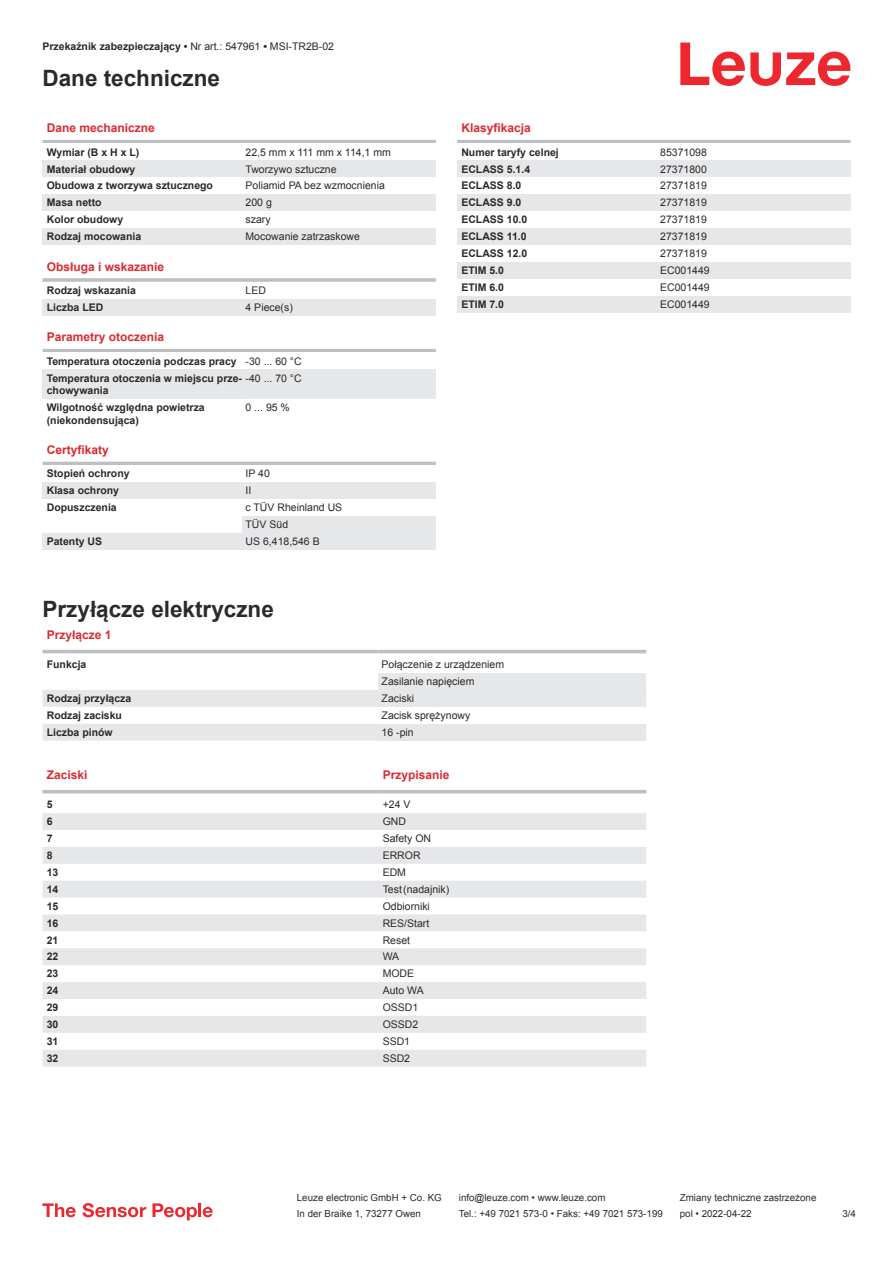
<style>
.page{position:relative;width:893px;height:1263px;background:#fff}
.page>*{position:absolute;margin:0;border:0;box-sizing:border-box;transform-origin:0 0}
.t1{font:700 22.5px "Arial";color:#2b292a}
.t2{font:700 12px "Arial";color:#db2a30}
.t3{font:700 10.5px/17px "Arial";color:#2b292a}
.t4{font:10.5px/17px "Arial";color:#2b292a}
.t5{font:9.75px "Arial";color:#2b292a}
.s1{font-weight:400}
</style>
<div class="page">
<svg style="left:680px;top:43px;width:170px;height:43px"></svg>
<div style="left:242px;top:386px;width:194px;height:13px;background:#e6e7e9"></div>
<hr style="left:43px;top:140px;width:393px;height:3px;background:#bdbfc1">
<div style="left:43px;top:160px;width:199px;height:17px;background:#e6e7e9"></div>
<div style="left:242px;top:160px;width:194px;height:17px;background:#e6e7e9"></div>
<div style="left:43px;top:194px;width:199px;height:17px;background:#e6e7e9"></div>
<div style="left:242px;top:194px;width:194px;height:17px;background:#e6e7e9"></div>
<div style="left:43px;top:228px;width:199px;height:17px;background:#e6e7e9"></div>
<div style="left:242px;top:228px;width:194px;height:17px;background:#e6e7e9"></div>
<hr style="left:43px;top:278px;width:393px;height:4px;background:#c7c9ca">
<div style="left:43px;top:299px;width:199px;height:17px;background:#e6e7e9"></div>
<div style="left:242px;top:299px;width:194px;height:17px;background:#e6e7e9"></div>
<hr style="left:43px;top:349px;width:393px;height:3px;background:#bdbfc1">
<div style="left:43px;top:369px;width:199px;height:30px;background:#e6e7e9"></div>
<div style="left:242px;top:369px;width:194px;height:17px;background:#e6e7e9"></div>
<hr style="left:43px;top:462px;width:393px;height:3px;background:#bdbfc1">
<div style="left:43px;top:482px;width:199px;height:17px;background:#e6e7e9"></div>
<div style="left:242px;top:482px;width:194px;height:17px;background:#e6e7e9"></div>
<div style="left:242px;top:516px;width:194px;height:17px;background:#e6e7e9"></div>
<div style="left:43px;top:533px;width:199px;height:17px;background:#e6e7e9"></div>
<div style="left:242px;top:533px;width:194px;height:17px;background:#e6e7e9"></div>
<svg style="left:43px;top:649px;width:603px;height:5px"></svg>
<svg style="left:43px;top:690px;width:335px;height:51px"></svg>
<hr style="left:43px;top:650px;width:335px;height:3px;background:#bdbfc1">
<hr style="left:378px;top:650px;width:268px;height:3px;background:#bdbfc1">
<div style="left:378px;top:673px;width:268px;height:17px;background:#e6e7e9"></div>
<div style="left:378px;top:690px;width:268px;height:17px;background:#e6e7e9"></div>
<div style="left:378px;top:724px;width:268px;height:17px;background:#e6e7e9"></div>
<svg style="left:43px;top:813px;width:603px;height:253px;fill:#e6e7e9"></svg>
<hr style="left:43px;top:790px;width:335px;height:3px;background:#bdbfc1">
<hr style="left:378px;top:790px;width:268px;height:3px;background:#bdbfc1">
<svg style="left:457px;top:312px;width:393px;height:1px"></svg>
<hr style="left:457px;top:140px;width:393px;height:3px;background:#bdbfc1">
<div style="left:457px;top:160px;width:200px;height:17px;background:#e6e7e9"></div>
<div style="left:657px;top:160px;width:193px;height:17px;background:#e6e7e9"></div>
<div style="left:457px;top:194px;width:200px;height:17px;background:#e6e7e9"></div>
<div style="left:657px;top:194px;width:193px;height:17px;background:#e6e7e9"></div>
<div style="left:457px;top:228px;width:200px;height:17px;background:#e6e7e9"></div>
<div style="left:657px;top:228px;width:193px;height:17px;background:#e6e7e9"></div>
<div style="left:457px;top:262px;width:200px;height:17px;background:#e6e7e9"></div>
<div style="left:657px;top:262px;width:193px;height:17px;background:#e6e7e9"></div>
<div style="left:457px;top:296px;width:200px;height:16px;background:#e6e7e9"></div>
<div style="left:657px;top:296px;width:193px;height:16px;background:#e6e7e9"></div>
<svg style="left:43px;top:1203px;width:33px;height:14px"></svg>
<svg style="left:83px;top:1203px;width:63px;height:14px"></svg>
<svg style="left:153px;top:1203px;width:44px;height:17px"></svg>
<hr style="left:198px;top:1203px;width:3px;height:14px;background:#ed272d">
<svg style="left:203px;top:1207px;width:10px;height:10px"></svg>
<p class="t3" style="left:43px;top:38px;width:293px">Przekaźnik zabezpieczający • <span class="s1">Nr art.: 547961</span> • <span class="s1">MSI-TR2B-02</span></p>
<h1 class="t1" style="left:43px;top:70px;width:179px">Dane techniczne</h1>
<p class="t2" style="left:47px;top:120px;width:110px">Dane mechaniczne</p>
<p class="t3" style="left:47px;top:144px;width:94px">Wymiar (B x H x L)</p>
<p class="t4" style="left:246px;top:143px;width:147px">22,5 mm x 111 mm x 114,1 mm</p>
<p class="t3" style="left:47px;top:160px;width:90px">Materiał obudowy</p>
<p class="t4" style="left:246px;top:160px;width:93px">Tworzywo sztuczne</p>
<p class="t3" style="left:47px;top:177px;width:168px">Obudowa z tworzywa sztucznego</p>
<p class="t4" style="left:246px;top:177px;width:141px">Poliamid PA bez wzmocnienia</p>
<p class="t3" style="left:47px;top:194px;width:56px">Masa netto</p>
<p class="t4" style="left:246px;top:194px;width:28px">200 g</p>
<p class="t3" style="left:47px;top:211px;width:78px">Kolor obudowy</p>
<p class="t4" style="left:246px;top:212px;width:27px">szary</p>
<p class="t3" style="left:47px;top:228px;width:96px">Rodzaj mocowania</p>
<p class="t4" style="left:246px;top:228px;width:116px">Mocowanie zatrzaskowe</p>
<p class="t2" style="left:47px;top:258px;width:119px">Obsługa i wskazanie</p>
<p class="t3" style="left:47px;top:282px;width:91px">Rodzaj wskazania</p>
<p class="t4" style="left:246px;top:282px;width:22px">LED</p>
<p class="t3" style="left:47px;top:299px;width:58px">Liczba LED</p>
<p class="t4" style="left:246px;top:299px;width:49px">4 Piece(s)</p>
<p class="t2" style="left:47px;top:329px;width:119px">Parametry otoczenia</p>
<p class="t3" style="left:47px;top:353px;width:256px">Temperatura otoczenia podczas pracy <span class="s1">-30 ... 60 °C<br></span>Temperatura otoczenia w miejscu prze- <span class="s1">-40 ... 70 °C</span></p>
<p class="t3" style="left:47px;top:382px;width:160px">chowywania<br>Wilgotność względna powietrza</p>
<p class="t3" style="left:47px;top:412px;width:94px">(niekondensująca)</p>
<p class="t4" style="left:246px;top:399px;width:46px">0 ... 95 %</p>
<p class="t2" style="left:47px;top:441px;width:64px">Certyfikaty</p>
<p class="t3" style="left:47px;top:465px;width:84px">Stopień ochrony</p>
<p class="t4" style="left:246px;top:466px;width:26px">IP 40</p>
<p class="t3" style="left:47px;top:482px;width:74px">Klasa ochrony</p>
<p class="t4" style="left:246px;top:483px;width:7px">II</p>
<p class="t3" style="left:47px;top:499px;width:72px">Dopuszczenia</p>
<p class="t4" style="left:246px;top:499px;width:98px">c TÜV Rheinland US<br>TÜV Süd</p>
<p class="t3" style="left:47px;top:533px;width:57px">Patenty US</p>
<p class="t4" style="left:246px;top:533px;width:76px">US 6,418,546 B</p>
<p class="t2" style="left:461px;top:120px;width:71px">Klasyfikacja</p>
<p class="t3" style="left:461px;top:144px;width:99px">Numer taryfy celnej</p>
<p class="t4" style="left:660px;top:143px;width:48px">85371098</p>
<p class="t3" style="left:461px;top:160px;width:70px">ECLASS 5.1.4</p>
<p class="t4" style="left:660px;top:160px;width:48px">27371800</p>
<p class="t3" style="left:461px;top:177px;width:62px">ECLASS 8.0</p>
<p class="t4" style="left:660px;top:177px;width:48px">27371819</p>
<p class="t3" style="left:461px;top:194px;width:62px">ECLASS 9.0</p>
<p class="t4" style="left:660px;top:194px;width:48px">27371819</p>
<p class="t3" style="left:461px;top:211px;width:67px">ECLASS 10.0</p>
<p class="t4" style="left:660px;top:211px;width:48px">27371819</p>
<p class="t3" style="left:461px;top:228px;width:67px">ECLASS 11.0</p>
<p class="t4" style="left:660px;top:228px;width:48px">27371819</p>
<p class="t3" style="left:461px;top:245px;width:67px">ECLASS 12.0</p>
<p class="t4" style="left:660px;top:245px;width:48px">27371819</p>
<p class="t3" style="left:461px;top:262px;width:44px">ETIM 5.0</p>
<p class="t4" style="left:660px;top:262px;width:51px">EC001449</p>
<p class="t3" style="left:461px;top:279px;width:44px">ETIM 6.0</p>
<p class="t4" style="left:660px;top:279px;width:51px">EC001449</p>
<p class="t3" style="left:461px;top:296px;width:44px">ETIM 7.0</p>
<p class="t4" style="left:660px;top:296px;width:51px">EC001449</p>
<h1 class="t1" style="left:43px;top:593px;width:233px">Przyłącze elektryczne</h1>
<p class="t2" style="left:47px;top:626px;width:66px">Przyłącze 1</p>
<p class="t3" style="left:47px;top:656px;width:41px">Funkcja</p>
<p class="t4" style="left:382px;top:656px;width:124px">Połączenie z urządzeniem<br>Zasilanie napięciem</p>
<p class="t3" style="left:47px;top:690px;width:86px">Rodzaj przyłącza</p>
<p class="t4" style="left:382px;top:690px;width:34px">Zaciski</p>
<p class="t3" style="left:47px;top:707px;width:77px">Rodzaj zacisku</p>
<p class="t4" style="left:382px;top:707px;width:90px">Zacisk sprężynowy</p>
<p class="t3" style="left:47px;top:724px;width:67px">Liczba pinów</p>
<p class="t4" style="left:382px;top:725px;width:34px">16 -pin</p>
<p class="t2" style="left:47px;top:766px;width:42px">Zaciski</p>
<p class="t2" style="left:383px;top:766px;width:68px">Przypisanie</p>
<p class="t3" style="left:47px;top:796px;width:7px">5</p>
<p class="t4" style="left:383px;top:796px;width:29px">+24 V</p>
<p class="t3" style="left:47px;top:814px;width:7px">6</p>
<p class="t4" style="left:383px;top:813px;width:25px">GND</p>
<p class="t3" style="left:47px;top:831px;width:7px">7</p>
<p class="t4" style="left:383px;top:831px;width:50px">Safety ON</p>
<p class="t3" style="left:47px;top:848px;width:7px">8</p>
<p class="t4" style="left:383px;top:847px;width:39px">ERROR</p>
<p class="t3" style="left:47px;top:864px;width:13px">13</p>
<p class="t4" style="left:383px;top:864px;width:25px">EDM</p>
<p class="t3" style="left:47px;top:881px;width:13px">14</p>
<p class="t4" style="left:383px;top:881px;width:68px">Test (nadajnik)</p>
<p class="t3" style="left:47px;top:898px;width:13px">15</p>
<p class="t4" style="left:383px;top:897px;width:49px">Odbiorniki</p>
<p class="t3" style="left:47px;top:915px;width:13px">16</p>
<p class="t4" style="left:383px;top:914px;width:48px">RES/Start</p>
<p class="t3" style="left:47px;top:931px;width:13px">21</p>
<p class="t4" style="left:383px;top:932px;width:29px">Reset</p>
<p class="t3" style="left:47px;top:948px;width:13px">22</p>
<p class="t4" style="left:383px;top:948px;width:18px">WA</p>
<p class="t3" style="left:47px;top:965px;width:13px">23</p>
<p class="t4" style="left:383px;top:965px;width:33px">MODE</p>
<p class="t3" style="left:47px;top:982px;width:13px">24</p>
<p class="t4" style="left:383px;top:982px;width:43px">Auto WA</p>
<p class="t3" style="left:47px;top:999px;width:13px">29</p>
<p class="t4" style="left:383px;top:1000px;width:37px">OSSD1</p>
<p class="t3" style="left:47px;top:1016px;width:13px">30</p>
<p class="t4" style="left:383px;top:1017px;width:37px">OSSD2</p>
<p class="t3" style="left:47px;top:1033px;width:13px">31</p>
<p class="t4" style="left:383px;top:1034px;width:29px">SSD1</p>
<p class="t3" style="left:47px;top:1050px;width:13px">32</p>
<p class="t4" style="left:383px;top:1051px;width:29px">SSD2</p>
<p class="t5" style="left:297px;top:1191px;width:146px">Leuze electronic GmbH + Co. KG</p>
<p class="t5" style="left:459px;top:1191px;width:148px">info@leuze.com • www.leuze.com</p>
<p class="t5" style="left:680px;top:1191px;width:138px">Zmiany techniczne zastrzeżone</p>
<p class="t5" style="left:297px;top:1207px;width:126px">In der Braike 1, 73277 Owen</p>
<p class="t5" style="left:459px;top:1207px;width:205px">Tel.: +49 7021 573-0 • Faks: +49 7021 573-199</p>
<p class="t5" style="left:680px;top:1207px;width:73px">pol • 2022-04-22</p>
<p class="t5" style="left:842px;top:1207px;width:15px">3 /4</p>
</div>
